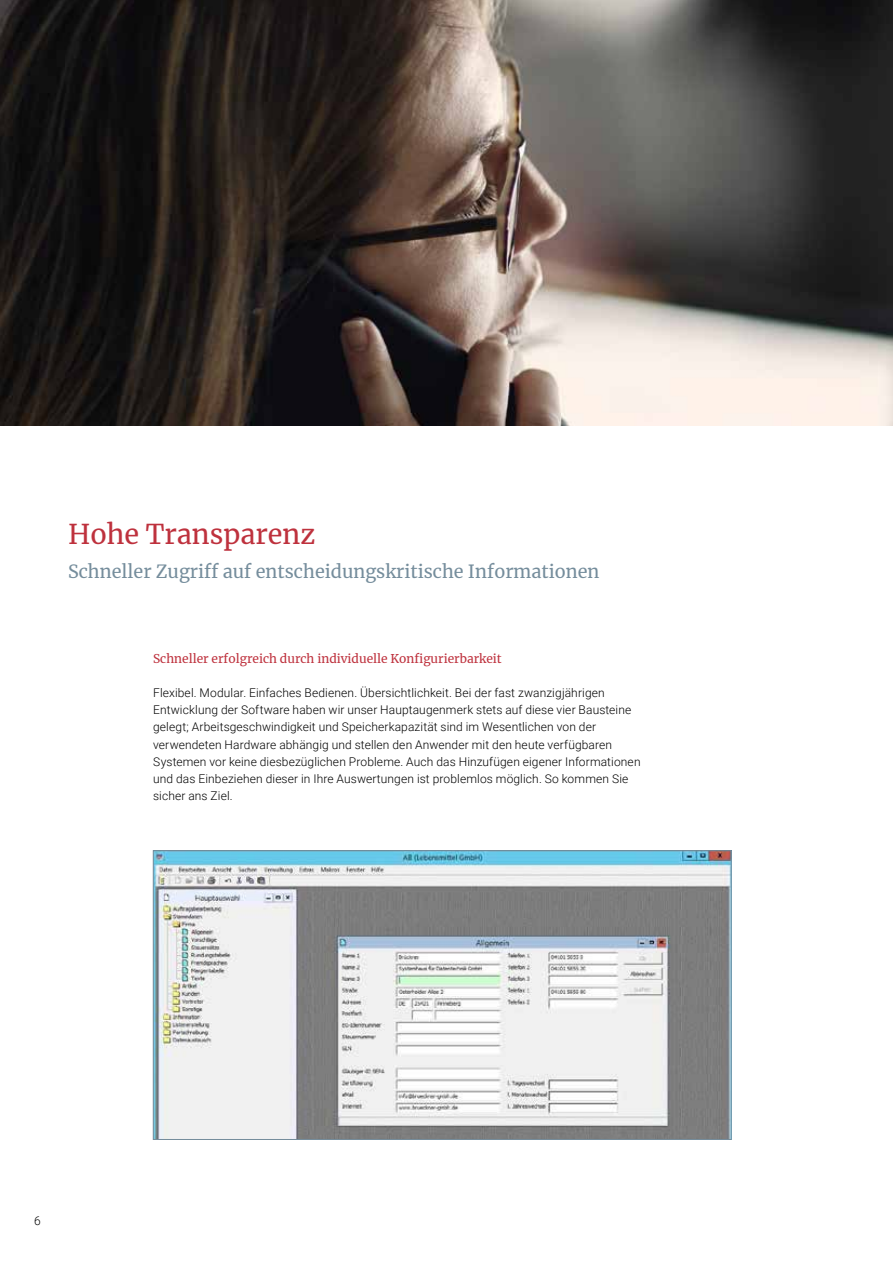
<style>
.page{position:relative;width:893px;height:1263px;background:#fff}
.page>*{position:absolute;margin:0;border:0;box-sizing:border-box;transform-origin:0 0}
.t1{font:27px "Merriweather";color:#be313d}
.t2{font:18px "Merriweather";color:#758d9c}
.t3{font:300 12px/17px "Roboto";letter-spacing:.01em;color:#000}
.t4{font:12px "Merriweather";color:#be313d}
</style>
<div class="page">
<img style="left:155px;top:852px;width:574px;height:286px">
<div style="left:153px;top:850px;width:578px;height:290px;border:1px solid #758d9c"></div>
<img style="left:0;top:0;width:893px;height:425px">
<h1 class="t1" style="left:68px;top:516px;width:249px">Hohe Transparenz</h1>
<h2 class="t2" style="left:68px;top:559px;width:533px">Schneller Zugriff auf entscheidungskritische Informationen</h2>
<p class="t4" style="left:153px;top:651px;width:350px">Schneller erfolgreich durch individuelle Konfigurierbarkeit</p>
<p class="t3" style="left:153px;top:684px;width:489px">Flexibel. Modular. Einfaches Bedienen. Übersichtlichkeit. Bei der fast zwanzigjährigen Entwicklung der Software haben wir unser Hauptaugenmerk stets auf diese vier Bausteine gelegt; Arbeitsgeschwindigkeit und Speicherkapazität sind im Wesentlichen von der verwendeten Hardware abhängig und stellen den Anwender mit den heute verfügbaren Systemen vor keine diesbezüglichen Probleme. Auch das Hinzufügen eigener Informationen und das Einbeziehen dieser in Ihre Auswertungen ist problemlos möglich. So kommen Sie sicher ans Ziel.</p>
<p class="t3" style="left:34px;top:1212px;width:8px">6</p>
</div>
